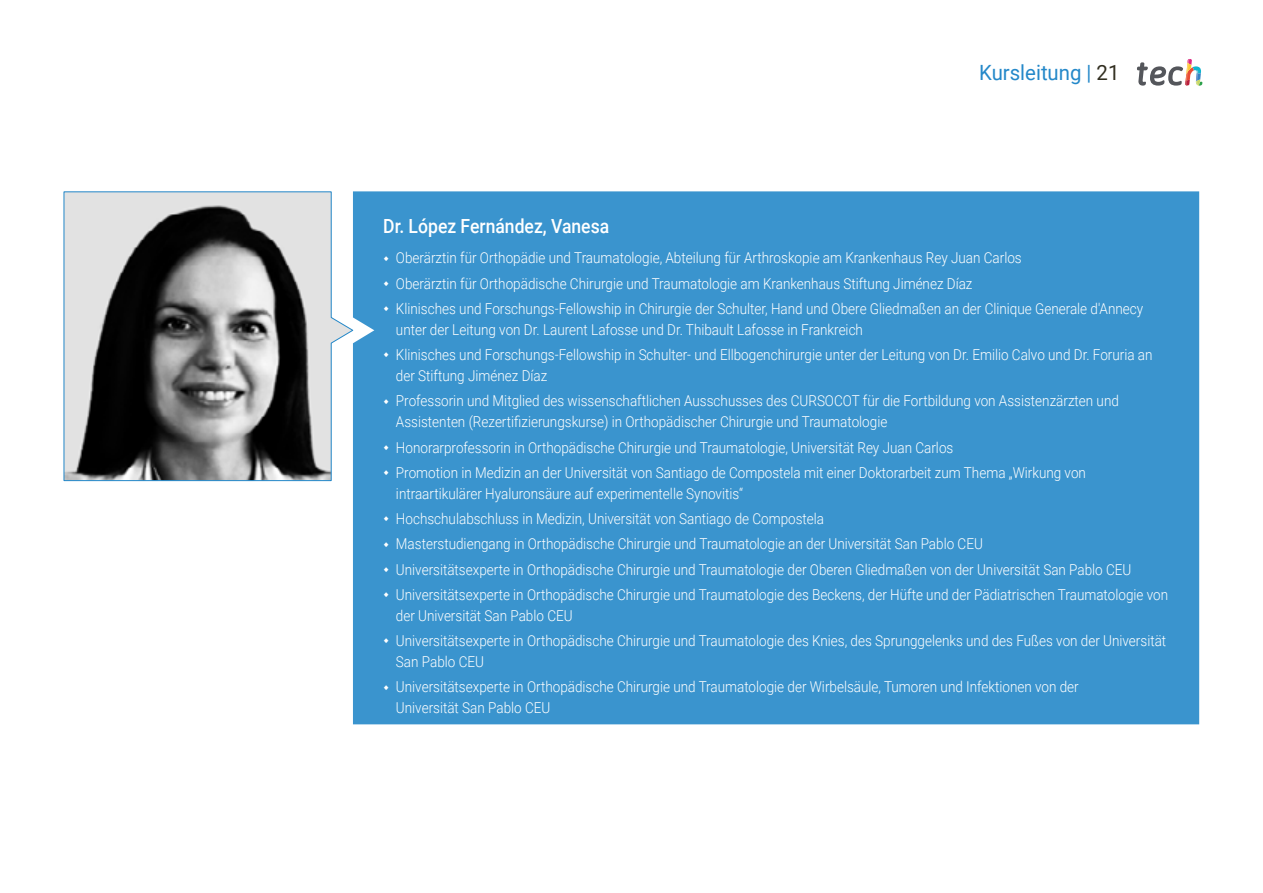
<style>
.page{position:relative;width:1263px;height:893px;background:#fff}
.page>*{position:absolute;margin:0;border:0;box-sizing:border-box;transform-origin:0 0}
.t1{font:21px "Roboto";color:#2488c9}
.t2{font:500 19.5px "Roboto";color:#fff;scale:.9 1}
.t3{font:300 15px/25.2px "Roboto";color:#fff;scale:.9 1}
.s1{color:#312e20}
</style>
<div class="page">
<svg style="left:1137px;top:59px;width:65px;height:27px"></svg>
<div style="left:353px;top:191px;width:846px;height:533px;background:#3a94ce"></div>
<svg style="left:64px;top:191px;width:289px;height:290px;background:#878889"></svg>
<svg style="left:384px;top:256px;width:4px;height:5px"></svg>
<svg style="left:384px;top:281px;width:4px;height:5px"></svg>
<svg style="left:384px;top:306px;width:4px;height:5px"></svg>
<svg style="left:384px;top:352px;width:4px;height:5px"></svg>
<svg style="left:384px;top:399px;width:4px;height:5px"></svg>
<svg style="left:384px;top:445px;width:4px;height:5px"></svg>
<svg style="left:384px;top:470px;width:4px;height:5px"></svg>
<svg style="left:384px;top:516px;width:4px;height:5px"></svg>
<svg style="left:384px;top:542px;width:4px;height:5px"></svg>
<svg style="left:384px;top:567px;width:4px;height:5px"></svg>
<svg style="left:384px;top:592px;width:4px;height:5px"></svg>
<svg style="left:384px;top:638px;width:4px;height:5px"></svg>
<svg style="left:384px;top:685px;width:4px;height:5px"></svg>
<h1 class="t1" style="left:979px;top:57px;width:142px">Kursleitung | <span class="s1">21</span></h1>
<h2 class="t2" style="left:383px;top:212px;width:253px">Dr. López Fernández, Vanesa</h2>
<p class="t3" style="left:396px;top:245px;width:832px">Oberärztin für Orthopädie und Traumatologie, Abteilung für Arthroskopie am Krankenhaus Rey Juan Carlos<br>Oberärztin für Orthopädische Chirurgie und Traumatologie am Krankenhaus Stiftung Jiménez Díaz<br>Klinisches und Forschungs-Fellowship in Chirurgie der Schulter, Hand und Obere Gliedmaßen an der Clinique Generale d'Annecy</p>
<p class="t3" style="left:396px;top:316px;width:842px">unter der Leitung von Dr. Laurent Lafosse und Dr. Thibault Lafosse in Frankreich<br>Klinisches und Forschungs-Fellowship in Schulter- und Ellbogenchirurgie unter der Leitung von Dr. Emilio Calvo und Dr. Foruria an</p>
<p class="t3" style="left:396px;top:363px;width:805px">der Stiftung Jiménez Díaz<br>Professorin und Mitglied des wissenschaftlichen Ausschusses des CURSOCOT für die Fortbildung von Assistenzärzten und</p>
<p class="t3" style="left:396px;top:409px;width:768px">Assistenten (Rezertifizierungskurse) in Orthopädischer Chirurgie und Traumatologie<br>Honorarprofessorin in Orthopädische Chirurgie und Traumatologie, Universität Rey Juan Carlos<br>Promotion in Medizin an der Universität von Santiago de Compostela mit einer Doktorarbeit zum Thema „Wirkung von</p>
<p class="t3" style="left:396px;top:480px;width:859px">intraartikulärer Hyaluronsäure auf experimentelle Synovitis“<br>Hochschulabschluss in Medizin, Universität von Santiago de Compostela<br>Masterstudiengang in Orthopädische Chirurgie und Traumatologie an der Universität San Pablo CEU<br>Universitätsexperte in Orthopädische Chirurgie und Traumatologie der Oberen Gliedmaßen von der Universität San Pablo CEU Universitätsexperte in Orthopädische Chirurgie und Traumatologie des Beckens, der Hüfte und der Pädiatrischen Traumatologie von</p>
<p class="t3" style="left:396px;top:602px;width:857px">der Universität San Pablo CEU<br>Universitätsexperte in Orthopädische Chirurgie und Traumatologie des Knies, des Sprunggelenks und des Fußes von der Universität</p>
<p class="t3" style="left:396px;top:649px;width:760px">San Pablo CEU<br>Universitätsexperte in Orthopädische Chirurgie und Traumatologie der Wirbelsäule, Tumoren und Infektionen von der</p>
<p class="t3" style="left:396px;top:695px;width:173px">Universität San Pablo CEU</p>
</div>
